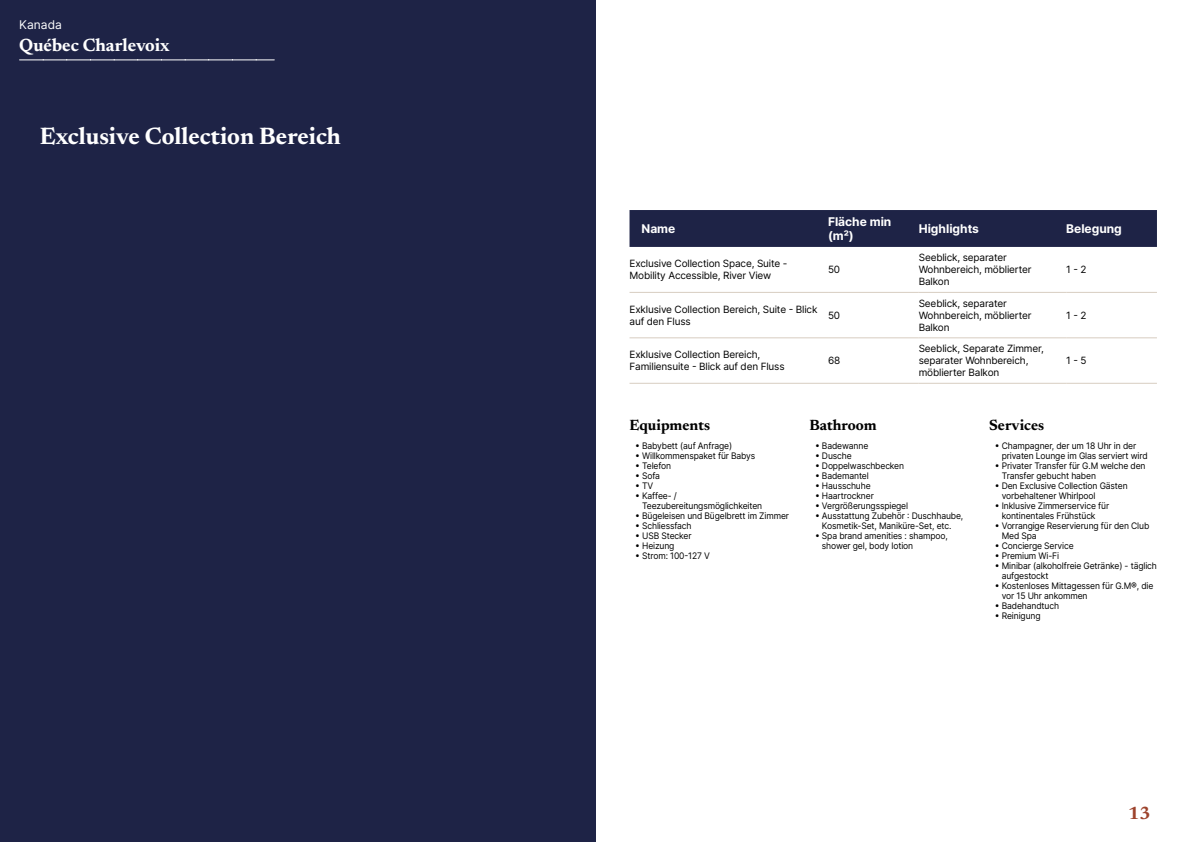
<style>
.page{position:relative;width:1191px;height:842px;background:#fff}
.page>*{position:absolute;margin:0;border:0;box-sizing:border-box;transform-origin:0 0}
.t1{font:700 24px "Newsreader 24 pt";color:#fff}
.t2{font:700 18px "Newsreader 24 pt";color:#fff}
.t3{font:700 18px "Newsreader 24 pt";color:#9d432c}
.t4{font:700 15px "Newsreader 24 pt";color:#000}
.t5{font:700 12px/14px "Inter";color:#fff}
.t6{font:12px "Inter";color:#fff}
.t7{font:10px/12px "Inter";letter-spacing:-.015em;color:#000}
.t8{font:9px/10px "Inter";letter-spacing:-.015em;color:#000;scale:.95 1}
</style>
<div class="page">
<div style="left:0;top:0;width:595px;height:842px;background:#1e2346"></div>
<svg style="left:20px;top:60px;width:254px;height:1px"></svg>
<div style="left:629px;top:210px;width:528px;height:37px;background:#1e2346"></div>
<hr style="left:629px;top:292px;width:199px;height:1px;background:#d7cdc1">
<hr style="left:828px;top:292px;width:90px;height:1px;background:#d7cdc1">
<hr style="left:918px;top:292px;width:148px;height:1px;background:#d7cdc1">
<hr style="left:1066px;top:292px;width:91px;height:1px;background:#d7cdc1">
<hr style="left:629px;top:337px;width:199px;height:1px;background:#d7cdc1">
<hr style="left:828px;top:337px;width:90px;height:1px;background:#d7cdc1">
<hr style="left:918px;top:337px;width:148px;height:1px;background:#d7cdc1">
<hr style="left:1066px;top:337px;width:91px;height:1px;background:#d7cdc1">
<hr style="left:629px;top:383px;width:199px;height:1px;background:#d7cdc1">
<hr style="left:828px;top:383px;width:90px;height:1px;background:#d7cdc1">
<hr style="left:918px;top:383px;width:148px;height:1px;background:#d7cdc1">
<hr style="left:1066px;top:383px;width:91px;height:1px;background:#d7cdc1">
<h3 class="t6" style="left:19px;top:15px;width:44px">Kanada</h3>
<h2 class="t2" style="left:19px;top:32px;width:152px">Québec Charlevoix</h2>
<h1 class="t1" style="left:40px;top:119px;width:303px">Exclusive Collection Bereich</h1>
<h3 class="t5" style="left:641px;top:221px;width:35px">Name</h3>
<h3 class="t5" style="left:828px;top:214px;width:65px">Fläche min (m²)</h3>
<h3 class="t5" style="left:918px;top:221px;width:62px">Highlights</h3>
<h3 class="t5" style="left:1066px;top:221px;width:57px">Belegung</h3>
<p class="t7" style="left:629px;top:257px;width:159px">Exclusive Collection Space, Suite -<br>Mobility Accessible, River View</p>
<p class="t7" style="left:828px;top:263px;width:14px">50</p>
<p class="t7" style="left:918px;top:251px;width:114px">Seeblick, separater<br>Wohnbereich, möblierter<br>Balkon</p>
<p class="t7" style="left:1066px;top:263px;width:22px">1 - 2</p>
<p class="t7" style="left:629px;top:303px;width:189px">Exklusive Collection Bereich, Suite - Blick auf den Fluss</p>
<p class="t7" style="left:828px;top:309px;width:14px">50</p>
<p class="t7" style="left:629px;top:348px;width:157px">Exklusive Collection Bereich,<br>Familiensuite - Blick auf den Fluss</p>
<p class="t7" style="left:828px;top:354px;width:14px">68</p>
<p class="t7" style="left:918px;top:297px;width:114px">Seeblick, separater<br>Wohnbereich, möblierter<br>Balkon</p>
<p class="t7" style="left:918px;top:342px;width:127px">Seeblick, Separate Zimmer, separater Wohnbereich, möblierter Balkon</p>
<p class="t7" style="left:1066px;top:309px;width:22px">1 - 2</p>
<p class="t7" style="left:1066px;top:354px;width:22px">1 - 5</p>
<h3 class="t4" style="left:629px;top:414px;width:82px">Equipments</h3>
<p class="t8" style="left:635px;top:440px;width:104px">• Babybett (auf Anfrage)</p>
<p class="t8" style="left:635px;top:450px;width:128px">• Willkommenspaket für Babys</p>
<p class="t8" style="left:635px;top:460px;width:39px">• Telefon</p>
<p class="t8" style="left:635px;top:470px;width:28px">• Sofa</p>
<p class="t8" style="left:635px;top:480px;width:21px">• TV</p>
<p class="t8" style="left:642px;top:490px;width:128px;text-indent:-7px">• Kaffee- /<br>Teezubereitungsmöglichkeiten</p>
<p class="t8" style="left:635px;top:510px;width:163px">• Bügeleisen und Bügelbrett im Zimmer</p>
<p class="t8" style="left:635px;top:520px;width:61px">• Schliessfach</p>
<p class="t8" style="left:635px;top:530px;width:61px">• USB Stecker</p>
<p class="t8" style="left:635px;top:540px;width:43px">• Heizung</p>
<p class="t8" style="left:635px;top:550px;width:80px">• Strom: 100-127 V</p>
<h3 class="t4" style="left:809px;top:414px;width:69px">Bathroom</h3>
<p class="t8" style="left:815px;top:440px;width:58px">• Badewanne</p>
<p class="t8" style="left:815px;top:450px;width:40px">• Dusche</p>
<p class="t8" style="left:815px;top:460px;width:95px">• Doppelwaschbecken</p>
<p class="t8" style="left:815px;top:470px;width:58px">• Bademantel</p>
<p class="t8" style="left:815px;top:480px;width:60px">• Hausschuhe</p>
<p class="t8" style="left:815px;top:490px;width:63px">• Haartrockner</p>
<p class="t8" style="left:815px;top:500px;width:100px">• Vergrößerungsspiegel</p>
<p class="t8" style="left:815px;top:510px;width:158px;text-align:center">• Ausstattung Zubehör : Duschhaube,<br>Kosmetik-Set, Maniküre-Set, etc.</p>
<p class="t8" style="left:822px;top:530px;width:134px;text-indent:-7px">• Spa brand amenities : shampoo, shower gel, body lotion</p>
<h3 class="t4" style="left:989px;top:414px;width:57px">Services</h3>
<p class="t8" style="left:1001px;top:440px;width:155px;text-indent:-7px">• Champagner, der um 18 Uhr in der privaten Lounge im Glas serviert wird</p>
<p class="t8" style="left:1001px;top:460px;width:153px;text-indent:-7px">• Privater Transfer für G.M welche den<br>Transfer gebucht haben</p>
<p class="t8" style="left:1001px;top:480px;width:134px;text-indent:-7px">• Den Exclusive Collection Gästen vorbehaltener Whirlpool</p>
<p class="t8" style="left:1001px;top:500px;width:115px;text-indent:-7px">• Inklusive Zimmerservice für kontinentales Frühstück</p>
<p class="t8" style="left:1001px;top:520px;width:157px;text-indent:-7px">• Vorrangige Reservierung für den Club<br>Med Spa</p>
<p class="t8" style="left:994px;top:540px;width:85px">• Concierge Service</p>
<p class="t8" style="left:994px;top:550px;width:69px">• Premium Wi-Fi</p>
<p class="t8" style="left:1001px;top:560px;width:165px;text-indent:-7px">• Minibar (alkoholfreie Getränke) - täglich aufgestockt</p>
<p class="t8" style="left:1001px;top:580px;width:161px;text-indent:-7px">• Kostenloses Mittagessen für G.M®, die vor 15 Uhr ankommen</p>
<p class="t8" style="left:994px;top:600px;width:69px">• Badehandtuch</p>
<p class="t8" style="left:994px;top:610px;width:50px">• Reinigung</p>
<h2 class="t3" style="left:1128px;top:800px;width:24px">13</h2>
</div>
